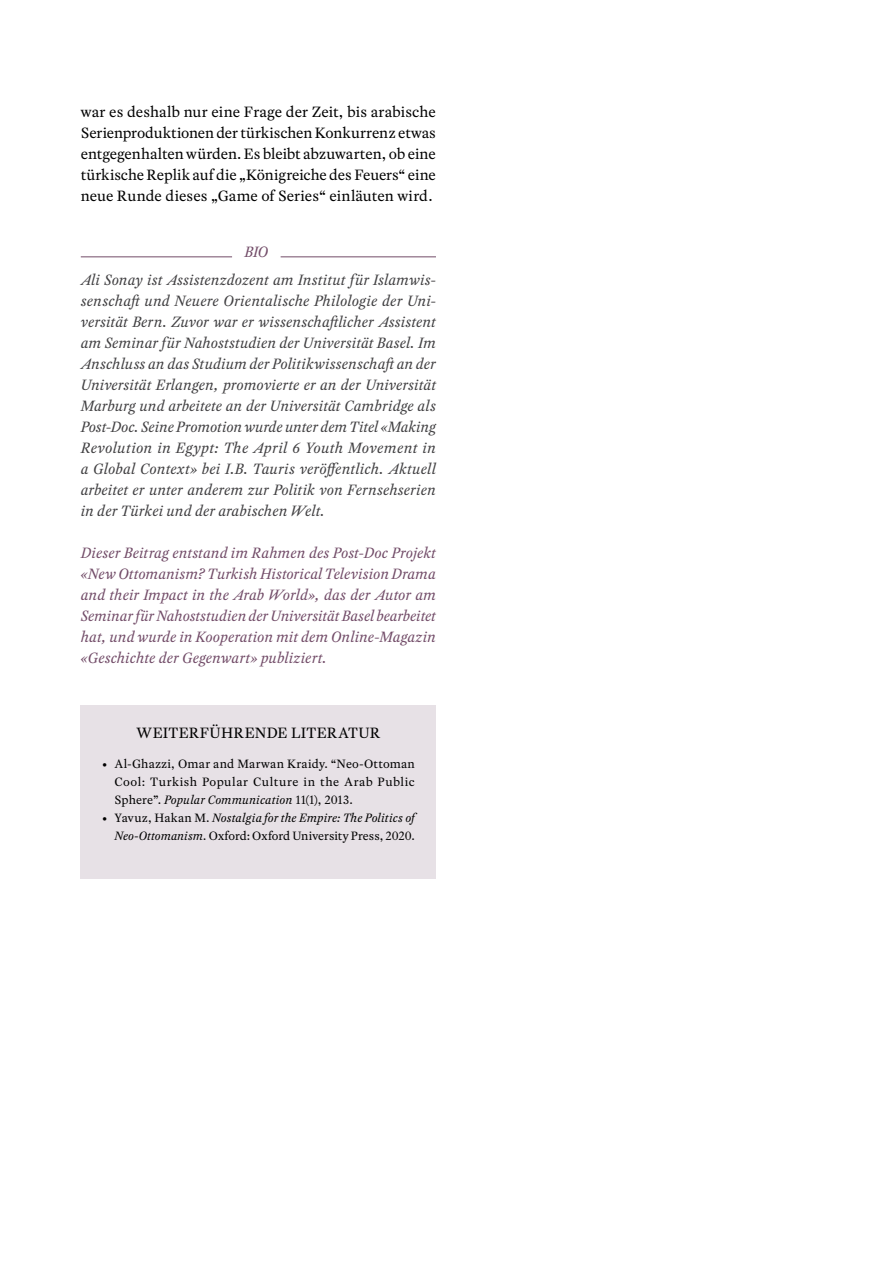
<style>
.page{position:relative;width:893px;height:1263px;background:#fff}
.page>*{position:absolute;margin:0;border:0;box-sizing:border-box;transform-origin:0 0}
.t1{font:italic 15.75px/21px "Rosart";letter-spacing:.01em;color:#414042;text-align:justify}
.t2{font:italic 15.75px/21px "Rosart";letter-spacing:.01em;color:#724c68;text-align:justify}
.t3{font:15.75px/21px "Rosart";letter-spacing:-.005em;color:#000;text-align:justify}
.t4{font:12.75px/18px "Rosart";letter-spacing:.02em;color:#000;text-align:justify}
.t5{font:12.75px/18px "Rosart";letter-spacing:-.005em;color:#000;text-align:right}
.s1{font-style:italic}
</style>
<div class="page">
<hr style="left:81px;top:256px;width:151px;height:1px;background:#724c68">
<hr style="left:281px;top:256px;width:155px;height:1px;background:#724c68">
<div style="left:81px;top:705px;width:355px;height:174px;background:#e7e1e6"></div>
<hr style="left:892px;top:0;width:1px;height:1263px;background:#ede8ec">
<p class="t3" style="left:81px;top:101px;width:357px">war es deshalb nur eine Frage der Zeit, bis arabische Serienproduktionen der türkischen Konkurrenz etwas entgegenhalten würden. Es bleibt abzuwarten, ob eine türkische Replik auf die „Königreiche des Feuers“ eine neue Runde dieses „Game of Series“ einläuten wird.</p>
<p class="t2" style="left:244px;top:241px;width:10px">bio</p>
<p class="t1" style="left:81px;top:269px;width:357px">Ali Sonay ist Assistenzdozent am Institut für Islamwis&shy;senschaft und Neuere Orientalische Philologie der Uni&shy;versität Bern. Zuvor war er wissenschaftlicher Assistent am Seminar für Nahoststudien der Universität Basel. Im Anschluss an das Studium der Politikwissenschaft an der Universität Erlangen, promovierte er an der Universität Marburg und arbeitete an der Universität Cambridge als Post-Doc. Seine Promotion wurde unter dem Titel «Making Revolution in Egypt: The April 6 Youth Movement in a Global Context» bei I.B. Tauris veröffentlich. Aktuell arbeitet er unter anderem zur Politik von Fernsehserien in der Türkei und der arabischen Welt.</p>
<p class="t2" style="left:81px;top:542px;width:357px">Dieser Beitrag entstand im Rahmen des Post-Doc Projekt «New Ottomanism? Turkish Historical Television Drama and their Impact in the Arab World», das der Autor am Seminar für Nahoststudien der Universität Basel bearbeitet hat, und wurde in Kooperation mit dem Online-Magazin «Geschichte der Gegenwart» publiziert.</p>
<p class="t3" style="left:136px;top:722px;width:28px">Weiterfü</p>
<p class="t3" style="left:221px;top:722px;width:81px">hrende Literatur</p>
<p class="t4" style="left:115px;top:754px;width:302px;text-indent:-13px">• Al-Ghazzi, Omar and Marwan Kraidy. “Neo-Ottoman Cool: Turkish Popular Culture in the Arab Public Sphere”. <span class="s1">Popular Communication</span> 11(1), 2013.</p>
<p class="t5" style="left:102px;top:808px;width:315px">• Yavuz, Hakan M. <span class="s1">Nostalgia for the Empire: The Politics of<br>Neo</span>-<span class="s1">Ottomanism.</span> Oxford: Oxford University Press, 2020.</p>
</div>
